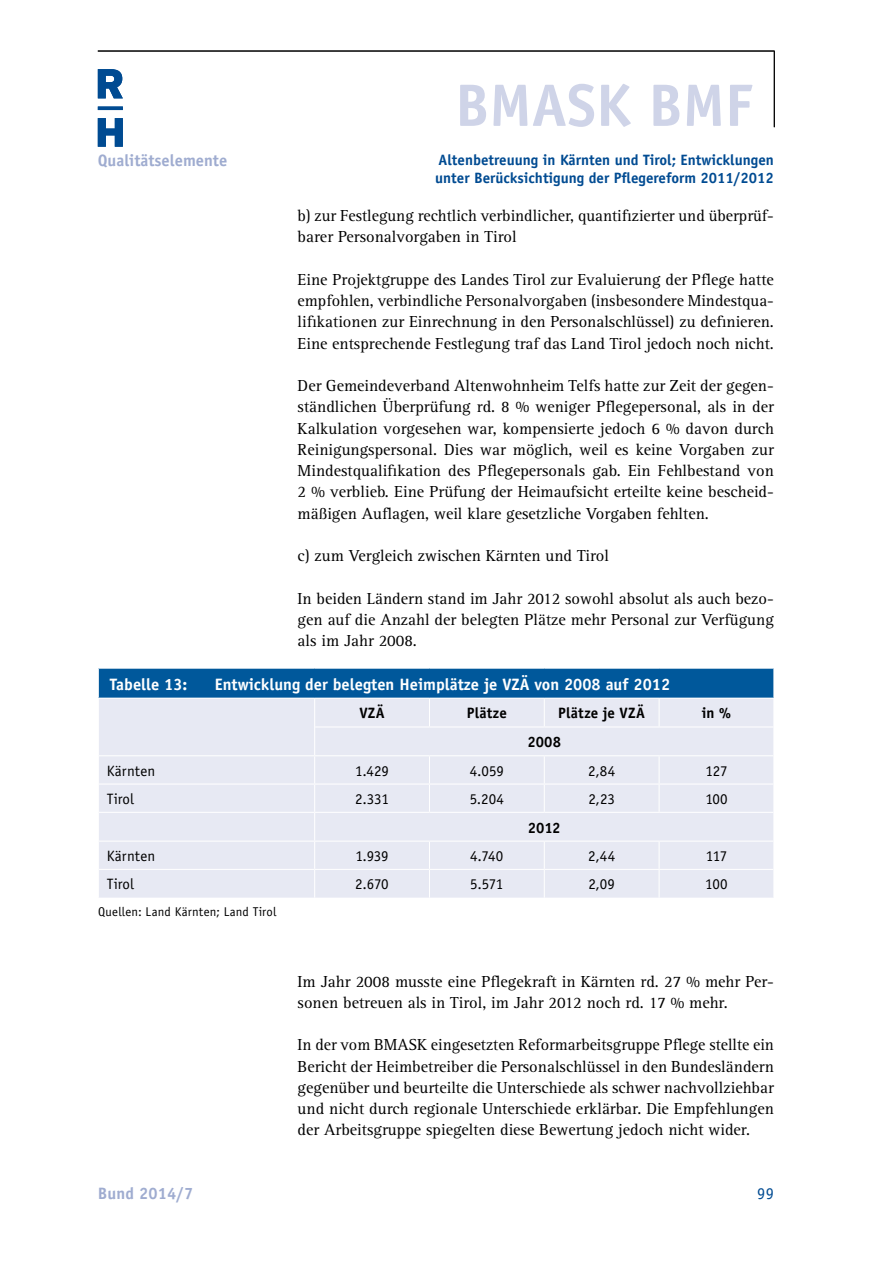
<style>
.page{position:relative;width:893px;height:1263px;background:#fff}
.page>*{position:absolute;margin:0;border:0;box-sizing:border-box;transform-origin:0 0}
.t1{font:700 60px "Officina Sans";color:#cfd4e8}
.t2{font:16.5px/21.3px "Rotis Serif";color:#000;text-align:justify}
.t3{font:700 16.5px "Officina Sans";color:#fff}
.t4{font:700 16.5px "Officina Sans";color:#9facd0}
.t5{font:16.5px "Officina Sans";color:#004b92}
.t6{font:15px "Officina Sans";letter-spacing:.005em;color:#000}
.t7{font:700 15px/18px "Officina Sans";color:#004b92}
.t8{font:700 15px "Officina Sans";letter-spacing:.01em;color:#000}
.t9{font:12.75px "Officina Sans";letter-spacing:.015em;color:#000}
</style>
<div class="page">
<hr style="left:98px;top:51px;width:676px;height:1px;background:#000">
<hr style="left:774px;top:51px;width:1px;height:76px;background:#000">
<svg style="left:98px;top:69px;width:25px;height:78px"></svg>
<div style="left:98px;top:668px;width:676px;height:30px;background:#00589b"></div>
<div style="left:99px;top:699px;width:674px;height:199px;background:#e7e9f3"></div>
<svg style="left:659px;top:699px;width:1px;height:27px"></svg>
<svg style="left:659px;top:756px;width:1px;height:56px"></svg>
<svg style="left:659px;top:842px;width:1px;height:56px"></svg>
<svg style="left:429px;top:699px;width:1px;height:27px"></svg>
<svg style="left:544px;top:699px;width:1px;height:27px"></svg>
<svg style="left:429px;top:756px;width:1px;height:56px"></svg>
<svg style="left:544px;top:756px;width:1px;height:56px"></svg>
<svg style="left:314px;top:699px;width:1px;height:199px"></svg>
<svg style="left:429px;top:842px;width:1px;height:56px"></svg>
<svg style="left:544px;top:842px;width:1px;height:56px"></svg>
<hr style="left:315px;top:726px;width:114px;height:1px;background:#fff">
<hr style="left:429px;top:726px;width:115px;height:1px;background:#fff">
<hr style="left:544px;top:726px;width:115px;height:1px;background:#fff">
<hr style="left:659px;top:726px;width:114px;height:1px;background:#fff">
<hr style="left:99px;top:755px;width:216px;height:1px;background:#fff">
<hr style="left:315px;top:755px;width:114px;height:1px;background:#fff">
<hr style="left:429px;top:755px;width:115px;height:1px;background:#fff">
<hr style="left:544px;top:755px;width:115px;height:1px;background:#fff">
<hr style="left:659px;top:755px;width:114px;height:1px;background:#fff">
<hr style="left:99px;top:783px;width:216px;height:1px;background:#fff">
<hr style="left:315px;top:783px;width:114px;height:1px;background:#fff">
<hr style="left:429px;top:783px;width:115px;height:1px;background:#fff">
<hr style="left:544px;top:783px;width:115px;height:1px;background:#fff">
<hr style="left:659px;top:783px;width:114px;height:1px;background:#fff">
<hr style="left:99px;top:812px;width:216px;height:1px;background:#fff">
<hr style="left:315px;top:812px;width:114px;height:1px;background:#fff">
<hr style="left:429px;top:812px;width:115px;height:1px;background:#fff">
<hr style="left:544px;top:812px;width:115px;height:1px;background:#fff">
<hr style="left:659px;top:812px;width:114px;height:1px;background:#fff">
<hr style="left:99px;top:841px;width:216px;height:1px;background:#fff">
<hr style="left:315px;top:841px;width:114px;height:1px;background:#fff">
<hr style="left:429px;top:841px;width:115px;height:1px;background:#fff">
<hr style="left:544px;top:841px;width:115px;height:1px;background:#fff">
<hr style="left:659px;top:841px;width:114px;height:1px;background:#fff">
<hr style="left:99px;top:869px;width:216px;height:1px;background:#fff">
<hr style="left:315px;top:869px;width:114px;height:1px;background:#fff">
<hr style="left:429px;top:869px;width:115px;height:1px;background:#fff">
<hr style="left:544px;top:869px;width:115px;height:1px;background:#fff">
<hr style="left:659px;top:869px;width:114px;height:1px;background:#fff">
<hr style="left:98px;top:668px;width:217px;height:1px;background:#fff">
<hr style="left:315px;top:668px;width:114px;height:1px;background:#fff">
<hr style="left:429px;top:668px;width:115px;height:1px;background:#fff">
<hr style="left:544px;top:668px;width:115px;height:1px;background:#fff">
<hr style="left:659px;top:668px;width:115px;height:1px;background:#fff">
<svg style="left:98px;top:669px;width:1px;height:29px"></svg>
<svg style="left:773px;top:669px;width:1px;height:29px"></svg>
<p class="t4" style="left:98px;top:150px;width:131px">Qualitätselemente</p>
<h1 class="t1" style="left:455px;top:68px;width:299px">BMASK BMF</h1>
<p class="t7" style="left:435px;top:151px;width:340px">Altenbetreuung in Kärnten und Tirol; Entwicklungen unter Berücksichtigung der Pflegereform 2011/2012</p>
<p class="t2" style="left:298px;top:205px;width:478px">b) zur Festlegung rechtlich verbindlicher, quantifizierter und überprüf&shy;barer Personalvorgaben in Tirol</p>
<p class="t2" style="left:298px;top:269px;width:478px">Eine Projektgruppe des Landes Tirol zur Evaluierung der Pflege hatte empfohlen, verbindliche Personalvorgaben (insbesondere Mindestqua&shy;lifikationen zur Einrechnung in den Personalschlüssel) zu definieren.<br>Eine entsprechende Festlegung traf das Land Tirol jedoch noch nicht.</p>
<p class="t2" style="left:298px;top:375px;width:478px">Der Gemeindeverband Altenwohnheim Telfs hatte zur Zeit der gegen&shy;ständlichen Überprüfung rd. 8 % weniger Pflegepersonal, als in der Kalkulation vorgesehen war, kompensierte jedoch 6 % davon durch Reinigungspersonal. Dies war möglich, weil es keine Vorgaben zur Mindestqualifikation des Pflegepersonals gab. Ein Fehlbestand von 2 % verblieb. Eine Prüfung der Heimaufsicht erteilte keine bescheid&shy;mäßigen Auflagen, weil klare gesetzliche Vorgaben fehlten.</p>
<p class="t2" style="left:298px;top:545px;width:313px">c) zum Vergleich zwischen Kärnten und Tirol</p>
<p class="t2" style="left:298px;top:588px;width:478px">In beiden Ländern stand im Jahr 2012 sowohl absolut als auch bezo&shy;gen auf die Anzahl der belegten Plätze mehr Personal zur Verfügung als im Jahr 2008.</p>
<p class="t3" style="left:110px;top:674px;width:79px">Tabelle 13:</p>
<p class="t3" style="left:215px;top:674px;width:457px">Entwicklung der belegten Heimplätze je VZÄ von 2008 auf 2012</p>
<p class="t8" style="left:359px;top:704px;width:27px">VZÄ</p>
<p class="t8" style="left:467px;top:704px;width:42px">Plätze</p>
<p class="t8" style="left:558px;top:704px;width:88px">Plätze je VZÄ</p>
<p class="t8" style="left:702px;top:704px;width:31px">in %</p>
<p class="t8" style="left:527px;top:733px;width:35px">2008</p>
<p class="t6" style="left:107px;top:762px;width:50px">Kärnten</p>
<p class="t6" style="left:355px;top:762px;width:36px">1.429</p>
<p class="t6" style="left:470px;top:762px;width:35px">4.059</p>
<p class="t6" style="left:588px;top:762px;width:29px">2,84</p>
<p class="t6" style="left:705px;top:762px;width:24px">127</p>
<p class="t6" style="left:107px;top:790px;width:29px">Tirol</p>
<p class="t6" style="left:355px;top:790px;width:35px">2.331</p>
<p class="t6" style="left:470px;top:790px;width:36px">5.204</p>
<p class="t6" style="left:588px;top:790px;width:28px">2,23</p>
<p class="t6" style="left:705px;top:790px;width:24px">100</p>
<p class="t8" style="left:528px;top:818px;width:34px">2012</p>
<p class="t6" style="left:107px;top:847px;width:50px">Kärnten</p>
<p class="t6" style="left:355px;top:847px;width:35px">1.939</p>
<p class="t6" style="left:470px;top:847px;width:35px">4.740</p>
<p class="t6" style="left:588px;top:847px;width:29px">2,44</p>
<p class="t6" style="left:706px;top:847px;width:23px">117</p>
<p class="t6" style="left:107px;top:875px;width:29px">Tirol</p>
<p class="t6" style="left:355px;top:875px;width:35px">2.670</p>
<p class="t6" style="left:470px;top:875px;width:35px">5.571</p>
<p class="t6" style="left:588px;top:875px;width:28px">2,09</p>
<p class="t6" style="left:705px;top:875px;width:24px">100</p>
<p class="t9" style="left:98px;top:904px;width:180px">Quellen: Land Kärnten; Land Tirol</p>
<p class="t2" style="left:298px;top:971px;width:478px">Im Jahr 2008 musste eine Pflegekraft in Kärnten rd. 27 % mehr Per&shy;sonen betreuen als in Tirol, im Jahr 2012 noch rd. 17 % mehr.</p>
<p class="t2" style="left:298px;top:1035px;width:478px">In der vom BMASK eingesetzten Reformarbeitsgruppe Pflege stellte ein Bericht der Heimbetreiber die Personalschlüssel in den Bundesländern gegenüber und beurteilte die Unterschiede als schwer nachvollziehbar und nicht durch regionale Unterschiede erklärbar. Die Empfehlungen der Arbeitsgruppe spiegelten diese Bewertung jedoch nicht wider.</p>
<p class="t4" style="left:98px;top:1183px;width:97px">Bund 2014/7</p>
<p class="t5" style="left:757px;top:1184px;width:18px">99</p>
</div>
